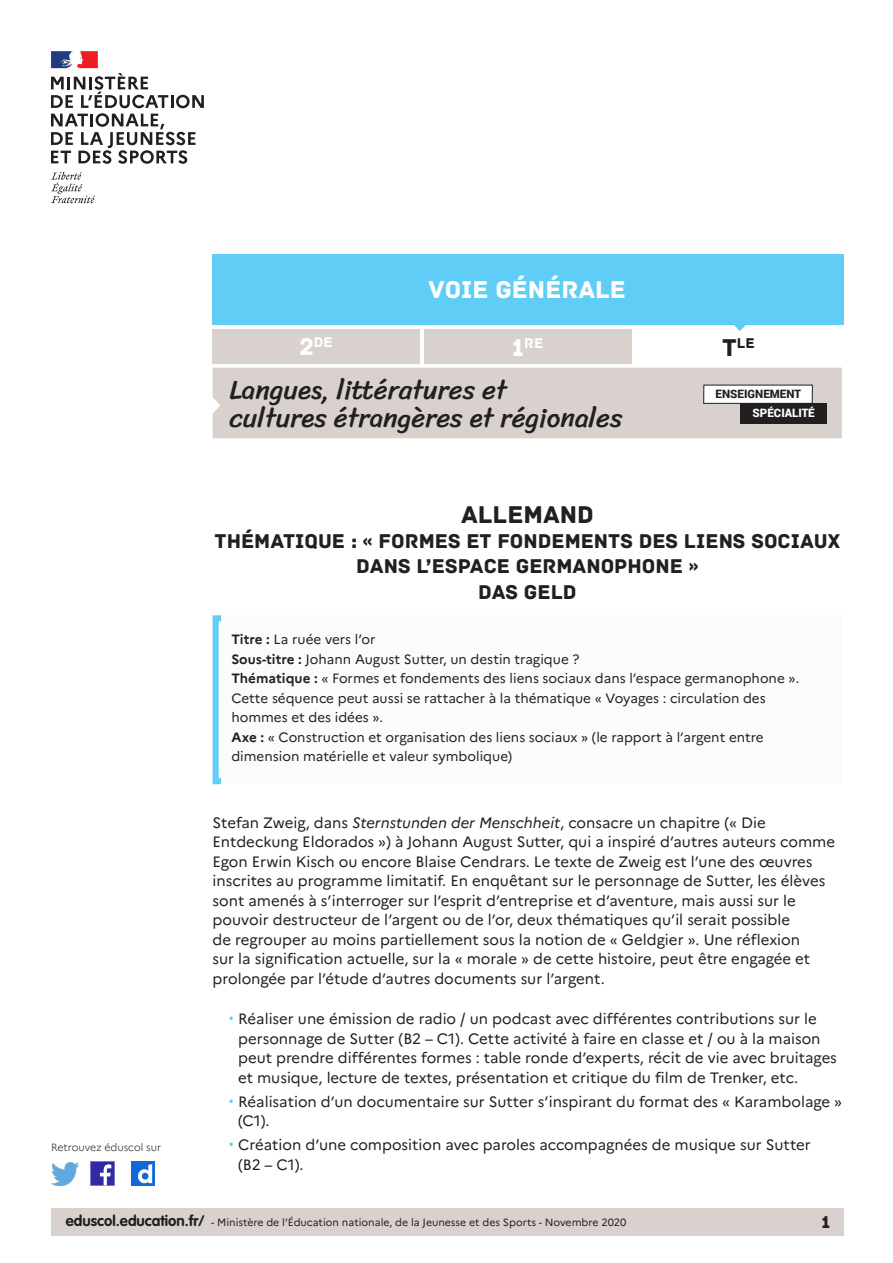
<style>
.page{position:relative;width:893px;height:1263px;background:#fff}
.page>*{position:absolute;margin:0;border:0;box-sizing:border-box;transform-origin:0 0}
.t1{font:27px/28.5px "Sriracha";color:#231f20}
.t2{font:25.5px "Archive";color:#fff}
._01_titre_doc{font:25.5px "Archive";color:#231f20}
._01_titre_doc-2{font:21px/25.2px "Archive";color:#231f20;text-align:center}
.t3{font:18px "Archive";color:#231f20}
.Texte_courant{font:15px/19.5px "Marianne";color:#231f20}
.t4{font:14.85px "Archive";color:#fff}
.t5{font:14.85px "Archive";color:#231f20}
._08_txt_encadré{font:13.5px/19.5px "Marianne";color:#231f20}
.t6{font:900 11.55px "Roboto";color:#231f20}
.t7{font:900 11.55px "Roboto";color:#fff}
.t8{font:10.5px "Marianne";color:#231f20}
.t9{font:300 10.5px "Marianne";color:#231f20}
.s1{font-size:25.5px}
.s2{font-weight:700}
.s3{font-style:italic}
.s4{font-family:"Roboto";color:#5fcdf5}
.s5{font-family:"VAG Rounded Std";font-weight:700;font-size:15px}
</style>
<div class="page">
<div style="left:51px;top:1209px;width:792px;height:27px;background:#d8d1ce"></div>
<img style="left:91px;top:1162px;width:23px;height:23px">
<img style="left:51px;top:1163px;width:28px;height:22px">
<img style="left:132px;top:1162px;width:22px;height:23px">
<div style="left:424px;top:329px;width:207px;height:34px;background:#d8d1ce"></div>
<div style="left:213px;top:329px;width:207px;height:34px;background:#d8d1ce"></div>
<svg style="left:734px;top:325px;width:12px;height:6px"></svg>
<div style="left:213px;top:254px;width:630px;height:71px;background:#5fcdf5"></div>
<div style="left:212px;top:368px;width:630px;height:70px;background:#d8d1ce"></div>
<div style="left:740px;top:403px;width:87px;height:20px;background:#231f20"></div>
<svg style="left:51px;top:172px;width:44px;height:31px"></svg>
<svg style="left:51px;top:51px;width:153px;height:113px"></svg>
<div style="left:213px;top:615px;width:629px;height:169px;background:#fbfbfa"></div>
<h2 class="t2" style="left:429px;top:275px;width:199px">VOIE GÉNÉRALE</h2>
<p class="t4" style="left:300px;top:333px;width:35px"><span class="s1">2</span>DE</p>
<p class="t4" style="left:512px;top:334px;width:33px"><span class="s1">1</span>RE</p>
<p class="t5" style="left:722px;top:334px;width:34px"><span class="s1">T</span>LE</p>
<h1 class="t1" style="left:229px;top:375px;width:395px">Langues, littératures et<br>cultures étrangères et régionales</h1>
<p class="t6" style="left:716px;top:386px;width:87px">ENSEIGNEMENT</p>
<p class="t7" style="left:752px;top:405px;width:64px">SPÉCIALITÉ</p>
<p class="_01_titre_doc" style="left:461px;top:499px;width:134px">ALLEMAND</p>
<p class="_01_titre_doc-2" style="left:215px;top:529px;width:627px">THÉMATIQUE : « FORMES ET FONDEMENTS DES LIENS SOCIAUX<br>DANS L’ESPACE GERMANOPHONE »<br>DAS GELD</p>
<p class="t9" style="left:51px;top:1141px;width:112px">Retrouvez éduscol sur</p>
<p class="_08_txt_encadré" style="left:231px;top:630px;width:146px"><span class="s2">Titre :</span> La ruée vers l’or</p>
<p class="_08_txt_encadré" style="left:231px;top:649px;width:350px"><span class="s2">Sous-titre :</span> Johann August Sutter, un destin tragique ?</p>
<p class="_08_txt_encadré" style="left:231px;top:669px;width:569px"><span class="s2">Thématique :</span> « Formes et fondements des liens sociaux dans l’espace germanophone ».<br>Cette séquence peut aussi se rattacher à la thématique « Voyages : circulation des hommes et des idées ».</p>
<p class="_08_txt_encadré" style="left:231px;top:727px;width:534px"><span class="s2">Axe :</span> « Construction et organisation des liens sociaux » (le rapport à l’argent entre dimension matérielle et valeur symbolique)</p>
<p class="Texte_courant" style="left:213px;top:812px;width:624px">Stefan Zweig, dans <span class="s3">Sternstunden der Menschheit</span>, consacre un chapitre (« Die Entdeckung Eldorados ») à Johann August Sutter, qui a inspiré d’autres auteurs comme Egon Erwin Kisch ou encore Blaise Cendrars. Le texte de Zweig est l’une des œuvres inscrites au programme limitatif. En enquêtant sur le personnage de Sutter, les élèves sont amenés à s’interroger sur l’esprit d’entreprise et d’aventure, mais aussi sur le pouvoir destructeur de l’argent ou de l’or, deux thématiques qu’il serait possible<br>de regrouper au moins partiellement sous la notion de « Geldgier ». Une réflexion<br>sur la signification actuelle, sur la « morale » de cette histoire, peut être engagée et prolongée par l’étude d’autres documents sur l’argent.</p>
<p class="Texte_courant" style="left:238px;top:1009px;width:600px;text-indent:-9px"><span class="s4">•</span> Réaliser une émission de radio / un podcast avec différentes contributions sur le personnage de Sutter (B2 – C1). Cette activité à faire en classe et / ou à la maison peut prendre différentes formes : table ronde d’experts, récit de vie avec bruitages et musique, lecture de textes, présentation et critique du film de Trenker, etc.</p>
<p class="Texte_courant" style="left:238px;top:1091px;width:606px;text-indent:-9px"><span class="s4">•</span> Réalisation d’un documentaire sur Sutter s’inspirant du format des « Karambolage » (C1).</p>
<p class="Texte_courant" style="left:238px;top:1135px;width:574px;text-indent:-9px"><span class="s4">•</span> Création d’une composition avec paroles accompagnées de musique sur Sutter (B2 – C1).</p>
<p class="t8" style="left:66px;top:1216px;width:562px"><span class="s5">eduscol.education.fr/</span> - Ministère de l’Éducation nationale, de la Jeunesse et des Sports - Novembre 2020</p>
<p class="t3" style="left:821px;top:1211px;width:10px">1</p>
</div>
